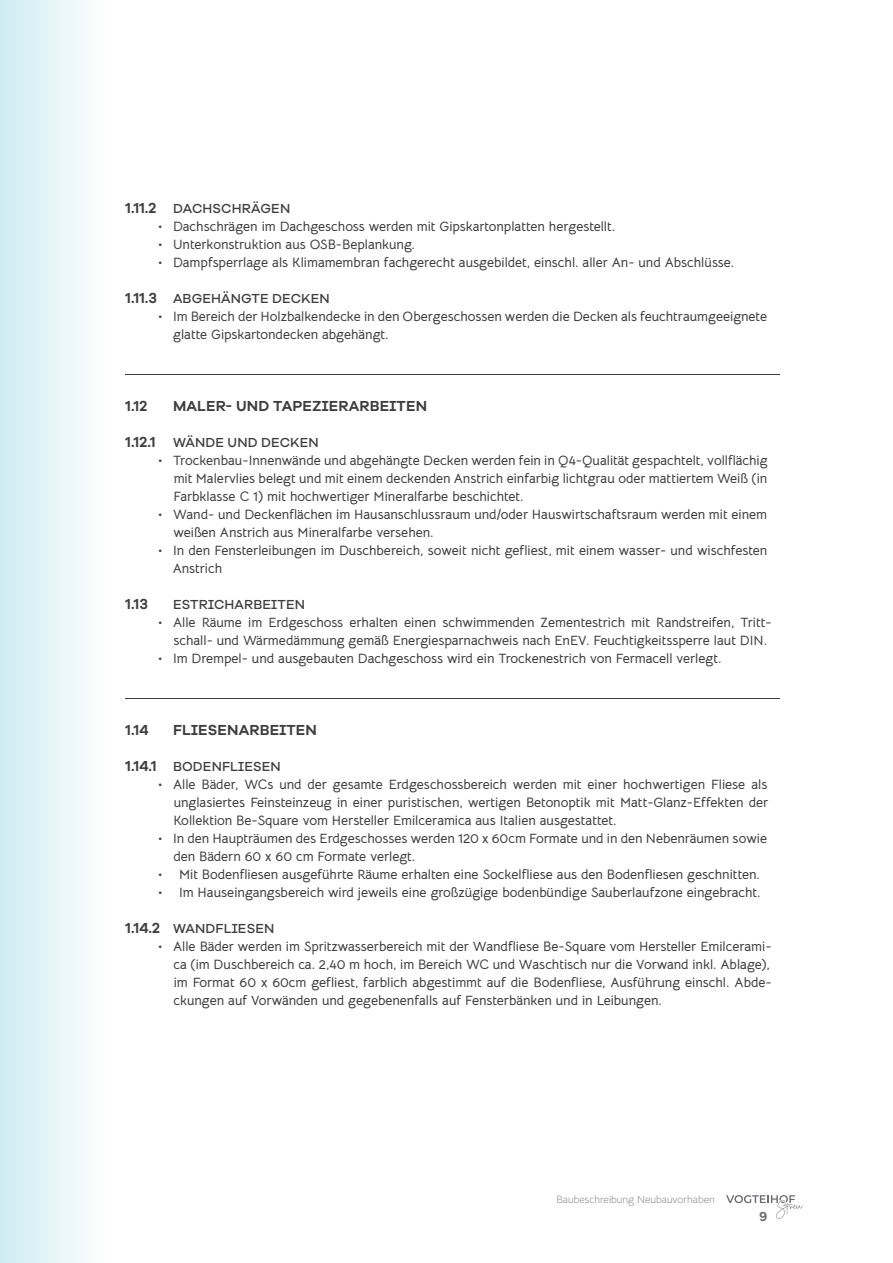
<style>
.page{position:relative;width:893px;height:1263px;background:#fff}
.page>*{position:absolute;margin:0;border:0;box-sizing:border-box;transform-origin:0 0}
.t1{font:600 15px "Galano Grotesque Alt";letter-spacing:.01em;color:#3e3e3f}
.t2{font:700 13.5px/18px "Bellota Text";color:#3e3e3f}
.t3{font:500 13.5px "Galano Grotesque Alt";letter-spacing:.01em;color:#3e3e3f}
.t4{font:600 13.5px "Galano Grotesque Alt";color:#6c6d70}
.t5{font:300 10.5px "Bellota Text";color:#6c6d70}
.s1{font-weight:600;font-size:15px}
</style>
<div class="page">
<svg style="left:0;top:0;width:88px;height:1263px"></svg>
<svg style="left:726px;top:1195px;width:77px;height:24px"></svg>
<hr style="left:125px;top:374px;width:655px;height:1px;background:#3e3e3f">
<hr style="left:125px;top:698px;width:655px;height:1px;background:#3e3e3f">
<p class="t3" style="left:126px;top:200px;width:166px"><span class="s1">1.11.2</span> DACHSCHRÄGEN</p>
<p class="t2" style="left:158px;top:216px;width:459px">• Dachschrägen im Dachgeschoss werden mit Gipskartonplatten hergestellt.</p>
<p class="t2" style="left:158px;top:234px;width:259px">• Unterkonstruktion aus OSB-Beplankung.</p>
<p class="t2" style="left:158px;top:252px;width:578px">• Dampfsperrlage als Klimamembran fachgerecht ausgebildet, einschl. aller An- und Abschlüsse.</p>
<p class="t3" style="left:126px;top:290px;width:206px"><span class="s1">1.11.3</span> ABGEHÄNGTE DECKEN</p>
<p class="t2" style="left:173px;top:306px;width:595px;text-indent:-15px">• Im Bereich der Holzbalkendecke in den Obergeschossen werden die Decken als feuchtraumgeeignete glatte Gipskartondecken abgehängt.</p>
<p class="t1" style="left:126px;top:396px;width:23px">1.12</p>
<p class="t1" style="left:173px;top:396px;width:256px">MALER- UND TAPEZIERARBEITEN</p>
<p class="t3" style="left:126px;top:434px;width:195px"><span class="s1">1.12.1</span> WÄNDE UND DECKEN</p>
<p class="t2" style="left:173px;top:450px;width:596px;text-align:justify;text-indent:-15px">• Trockenbau-Innenwände und abgehängte Decken werden fein in Q4-Qualität gespachtelt, vollflächig mit Malervlies belegt und mit einem deckenden Anstrich einfarbig lichtgrau oder mattiertem Weiß (in Farbklasse C 1) mit hochwertiger Mineralfarbe beschichtet.</p>
<p class="t2" style="left:173px;top:504px;width:595px;text-indent:-15px">• Wand- und Deckenflächen im Hausanschlussraum und/oder Hauswirtschaftsraum werden mit einem weißen Anstrich aus Mineralfarbe versehen.</p>
<p class="t2" style="left:173px;top:540px;width:596px;text-indent:-15px">• In den Fensterleibungen im Duschbereich, soweit nicht gefliest, mit einem wasser- und wischfesten<br>Anstrich</p>
<p class="t1" style="left:126px;top:594px;width:24px">1.13</p>
<p class="t3" style="left:173px;top:596px;width:133px">ESTRICHARBEITEN</p>
<p class="t2" style="left:173px;top:612px;width:600px;text-indent:-15px">• Alle Räume im Erdgeschoss erhalten einen schwimmenden Zementestrich mit Randstreifen, Tritt&shy;schall- und Wärmedämmung gemäß Energiesparnachweis nach EnEV. Feuchtigkeitssperre laut DIN.</p>
<p class="t2" style="left:158px;top:648px;width:565px">• Im Drempel- und ausgebauten Dachgeschoss wird ein Trockenestrich von Fermacell verlegt.</p>
<p class="t1" style="left:126px;top:720px;width:25px">1.14</p>
<p class="t1" style="left:173px;top:720px;width:145px">FLIESENARBEITEN</p>
<p class="t3" style="left:126px;top:758px;width:157px"><span class="s1">1.14.1</span> BODENFLIESEN</p>
<p class="t2" style="left:173px;top:774px;width:596px;text-align:justify;text-indent:-15px">• Alle Bäder, WCs und der gesamte Erdgeschossbereich werden mit einer hochwertigen Fliese als unglasiertes Feinsteinzeug in einer puristischen, wertigen Betonoptik mit Matt-Glanz-Effekten der Kollektion Be-Square vom Hersteller Emilceramica aus Italien ausgestattet.</p>
<p class="t2" style="left:173px;top:828px;width:595px;text-indent:-15px">• In den Haupträumen des Erdgeschosses werden 120 x 60cm Formate und in den Nebenräumen sowie den Bädern 60 x 60 cm Formate verlegt.</p>
<p class="t2" style="left:158px;top:864px;width:604px">• Mit Bodenfliesen ausgeführte Räume erhalten eine Sockelfliese aus den Bodenfliesen geschnitten.</p>
<p class="t2" style="left:158px;top:882px;width:604px">• Im Hauseingangsbereich wird jeweils eine großzügige bodenbündige Sauberlaufzone eingebracht.</p>
<p class="t3" style="left:126px;top:920px;width:150px"><span class="s1">1.14.2</span> WANDFLIESEN</p>
<p class="t2" style="left:173px;top:936px;width:600px;text-indent:-15px">• Alle Bäder werden im Spritzwasserbereich mit der Wandfliese Be-Square vom Hersteller Emilcerami&shy;ca (im Duschbereich ca. 2,40 m hoch, im Bereich WC und Waschtisch nur die Vorwand inkl. Ablage), im Format 60 x 60cm gefliest, farblich abgestimmt auf die Bodenfliese, Ausführung einschl. Abde&shy;ckungen auf Vorwänden und gegebenenfalls auf Fensterbänken und in Leibungen.</p>
<p class="t5" style="left:556px;top:1191px;width:160px">Baubeschreibung Neubauvorhaben</p>
<p class="t4" style="left:759px;top:1208px;width:10px">9</p>
</div>
